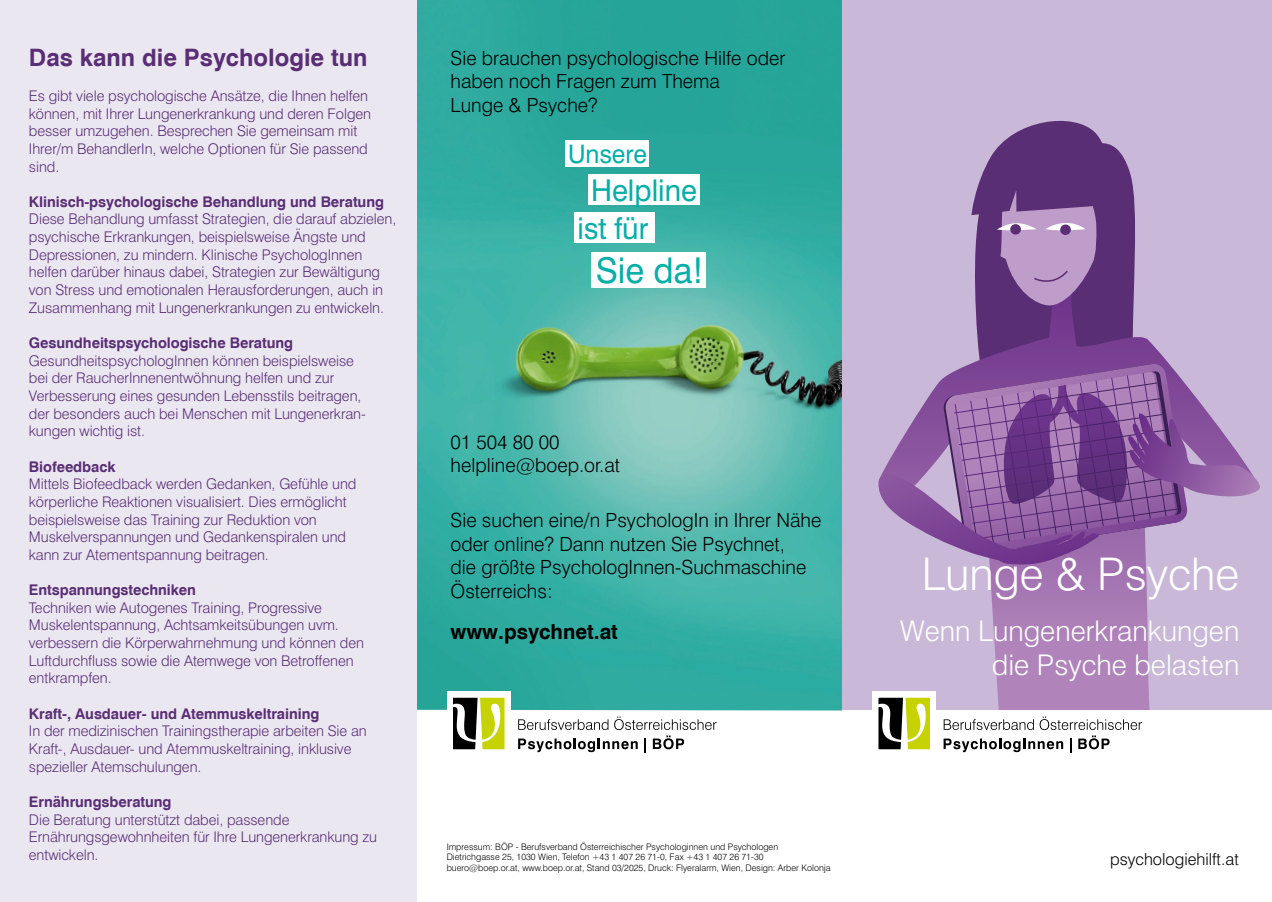
<style>
.page{position:relative;width:1272px;height:902px;background:#fff}
.page>*{position:absolute;margin:0;border:0;box-sizing:border-box;transform-origin:0 0}
.t1{font:300 45px "Swiss 721 BT";color:#fff}
.t2{font:35.4px "Swiss 721 BT";color:#05aea7}
.t3{font:30px/37.8px "Swiss 721 BT";color:#05aea7}
.t4{font:300 28.5px/34.2px "Swiss 721 BT";color:#fff;text-align:right}
.t5{font:25.5px "Swiss 721 BT";color:#05aea7}
.t6{font:700 24px "Swiss 721 BT";color:#592e75}
.t7{font:700 20.7px "Swiss 721 BT";color:#000}
.t8{font:300 19.5px/23.4px "Swiss 721 BT";color:#000}
.t9{font:300 16.5px "Swiss 721 BT";color:#000}
.t10{font:300 14.7px/17.7px "Swiss 721 BT";letter-spacing:-.005em;color:#592e75}
.t11{font:700 14.7px "Swiss 721 BT";letter-spacing:-.005em;color:#592e75}
.t12{font:300 9px/10.8px "Swiss 721 BT";color:#000}
</style>
<div class="page">
<img style="left:417px;top:0;width:425px;height:710px">
<div style="left:842px;top:0;width:429px;height:710px;background:#c9b8d7"></div>
<svg style="left:989px;top:564px;width:161px;height:146px;background:#ac81b8"></svg>
<svg style="left:878px;top:121px;width:382px;height:443px"></svg>
<div style="left:0;top:0;width:417px;height:901px;background:#ebe7f1"></div>
<div style="left:566px;top:140px;width:83px;height:26px;background:#fff"></div>
<div style="left:587px;top:174px;width:112px;height:31px;background:#fff"></div>
<div style="left:574px;top:212px;width:80px;height:30px;background:#fff"></div>
<div style="left:591px;top:252px;width:114px;height:36px;background:#fff"></div>
<div style="left:872px;top:691px;width:64px;height:26px;background:#fff"></div>
<div style="left:447px;top:691px;width:63px;height:26px;background:#fff"></div>
<svg style="left:878px;top:697px;width:52px;height:52px"></svg>
<svg style="left:943px;top:716px;width:198px;height:36px"></svg>
<svg style="left:453px;top:697px;width:51px;height:52px"></svg>
<svg style="left:518px;top:716px;width:198px;height:36px"></svg>
<h3 class="t6" style="left:29px;top:43px;width:340px">Das kann die Psychologie tun</h3>
<p class="t10" style="left:29px;top:87px;width:344px">Es gibt viele psychologische Ansätze, die Ihnen helfen können, mit Ihrer Lungenerkrankung und deren Folgen besser umzugehen. Besprechen Sie gemeinsam mit Ihrer/m BehandlerIn, welche Optionen für Sie passend sind.</p>
<p class="t11" style="left:29px;top:193px;width:356px">Klinisch-psychologische Behandlung und Beratung</p>
<p class="t10" style="left:29px;top:210px;width:369px">Diese Behandlung umfasst Strategien, die darauf abzielen, psychische Erkrankungen, beispielsweise Ängste und Depressionen, zu mindern. Klinische PsychologInnen helfen darüber hinaus dabei, Strategien zur Bewältigung von Stress und emotionalen Herausforderungen, auch in Zusammenhang mit Lungenerkrankungen zu entwickeln.</p>
<p class="t11" style="left:29px;top:334px;width:266px">Gesundheitspsychologische Beratung</p>
<p class="t10" style="left:29px;top:351px;width:338px">GesundheitspsychologInnen können beispielsweise bei der RaucherInnenentwöhnung helfen und zur Verbesserung eines gesunden Lebensstils beitragen, der besonders auch bei Menschen mit Lungenerkran&shy;kungen wichtig ist.</p>
<p class="t11" style="left:29px;top:457px;width:88px">Biofeedback</p>
<p class="t10" style="left:29px;top:475px;width:329px">Mittels Biofeedback werden Gedanken, Gefühle und körperliche Reaktionen visualisiert. Dies ermöglicht beispielsweise das Training zur Reduktion von Muskelverspannungen und Gedankenspiralen und kann zur Atementspannung beitragen.</p>
<p class="t11" style="left:29px;top:581px;width:169px">Entspannungstechniken</p>
<p class="t10" style="left:29px;top:598px;width:336px">Techniken wie Autogenes Training, Progressive Muskelentspannung, Achtsamkeitsübungen uvm. verbessern die Körperwahrnehmung und können den Luftdurchfluss sowie die Atemwege von Betroffenen entkrampfen.</p>
<p class="t11" style="left:29px;top:704px;width:292px">Kraft-, Ausdauer- und Atemmuskeltraining</p>
<p class="t10" style="left:29px;top:722px;width:339px">In der medizinischen Trainingstherapie arbeiten Sie an<br>Kraft-, Ausdauer- und Atemmuskeltraining, inklusive spezieller Atemschulungen.</p>
<p class="t11" style="left:29px;top:792px;width:144px">Ernährungsberatung</p>
<p class="t10" style="left:29px;top:810px;width:350px">Die Beratung unterstützt dabei, passende<br>Ernährungsgewohnheiten für Ihre Lungenerkrankung zu entwickeln.</p>
<h3 class="t8" style="left:450px;top:46px;width:336px">Sie brauchen psychologische Hilfe oder haben noch Fragen zum Thema<br>Lunge &amp; Psyche?</h3>
<h3 class="t5" style="left:568px;top:138px;width:80px">Unsere</h3>
<h3 class="t3" style="left:577px;top:171px;width:121px;text-indent:13px">Helpline ist für</h3>
<h2 class="t2" style="left:595px;top:249px;width:109px">Sie da!</h2>
<h3 class="t8" style="left:450px;top:429px;width:171px">01 504 80 00 helpline@boep.or.at</h3>
<h3 class="t8" style="left:450px;top:508px;width:372px">Sie suchen eine/n PsychologIn in Ihrer Nähe oder online? Dann nutzen Sie Psychnet,<br>die größte PsychologInnen-Suchmaschine Österreichs:</h3>
<h3 class="t7" style="left:450px;top:618px;width:169px">www.psychnet.at</h3>
<h1 class="t1" style="left:921px;top:546px;width:319px">Lunge &amp; Psyche</h1>
<h3 class="t4" style="left:900px;top:613px;width:341px">Wenn Lungenerkrankungen die Psyche belasten</h3>
<p class="t12" style="left:446px;top:840px;width:385px">Impressum: BÖP - Berufsverband Österreichischer Psychologinnen und Psychologen<br>Dietrichgasse 25, 1030 Wien, Telefon +43 1 407 26 71-0, Fax +43 1 407 26 71-30 buero@boep.or.at, www.boep.or.at, Stand 03/2025, Druck: Flyeralarm, Wien, Design: Arber Kolonja</p>
<p class="t9" style="left:1110px;top:848px;width:130px">psychologiehilft.at</p>
</div>
